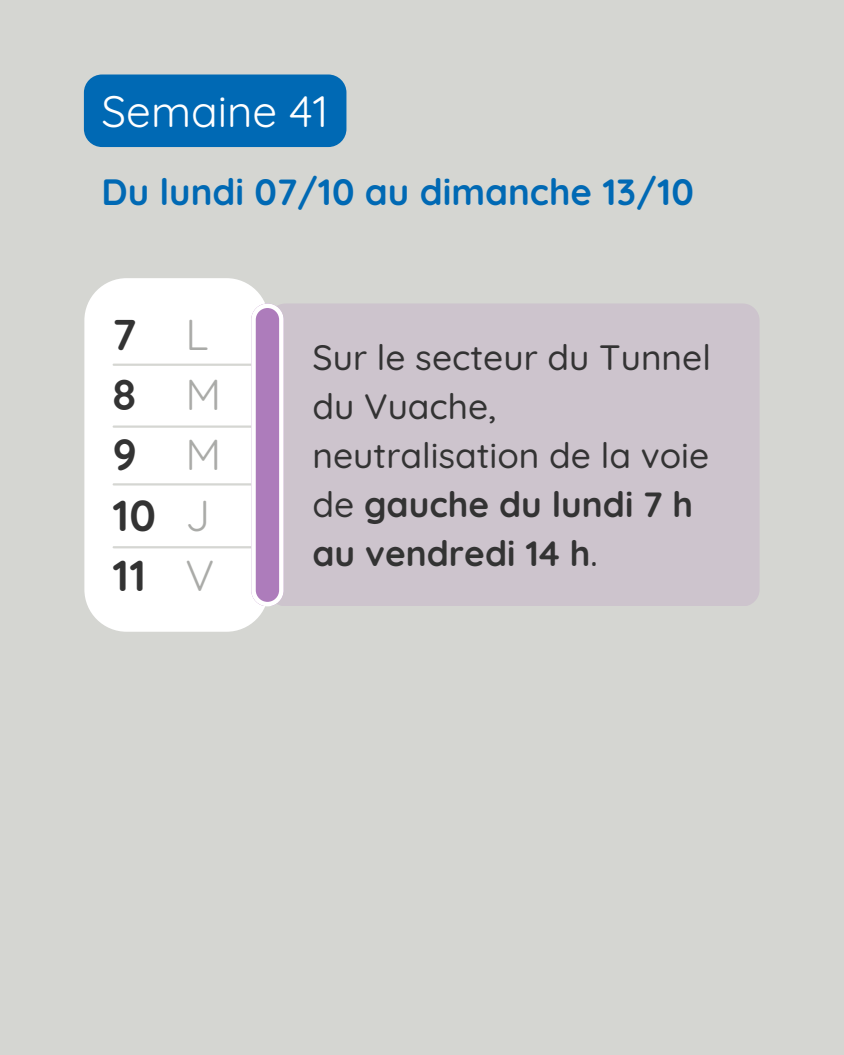
<style>
.page{position:relative;width:844px;height:1055px;background:#d5d6d2}
.page>*{position:absolute;margin:0;border:0;box-sizing:border-box;transform-origin:0 0}
.t1{font:43.95px "Quicksand";color:#fff}
.t2{font:700 43.35px/60.2px "Quicksand";color:#333}
.t3{font:43.35px/60.2px "Quicksand";color:#aaaba8}
.t4{font:700 36.6px "Quicksand";color:#0069b4}
.t5{font:500 35.25px/48.9px "Quicksand";color:#333}
.s1{font-weight:700}
</style>
<div class="page">
<div style="left:84px;top:74px;width:262px;height:73px;background:#0069b4;border-radius:18px"></div>
<div style="left:84px;top:278px;width:185px;height:353px;background:#fff;border-radius:42px"></div>
<hr style="left:114px;top:363px;width:153px;height:3px;background:#d5d6d2">
<hr style="left:114px;top:425px;width:153px;height:3px;background:#d5d6d2">
<hr style="left:114px;top:483px;width:153px;height:2px;background:#d5d6d2">
<hr style="left:114px;top:546px;width:153px;height:2px;background:#d5d6d2">
<div style="left:269px;top:303px;width:490px;height:303px;background:#cdc4cd;border-radius:17px"></div>
<svg style="left:251px;top:303px;width:33px;height:303px;background:#c5a3cf"></svg>
<h3 class="t1" style="left:101px;top:83px;width:229px">Semaine 41</h3>
<p class="t4" style="left:101px;top:168px;width:594px">Du lundi 07/10 au dimanche 13/10</p>
<h2 class="t2" style="left:113px;top:304px;width:45px">7<br>8<br>9<br>10<br>11</h2>
<h1 class="t3" style="left:185px;top:304px;width:37px">L<br>M<br>M<br>J<br>V</h1>
<p class="t5" style="left:312px;top:332px;width:400px">Sur le secteur du Tunnel du Vuache, neutralisation de la voie de <span class="s1">gauche du lundi 7 h au vendredi 14 h</span>.</p>
</div>
